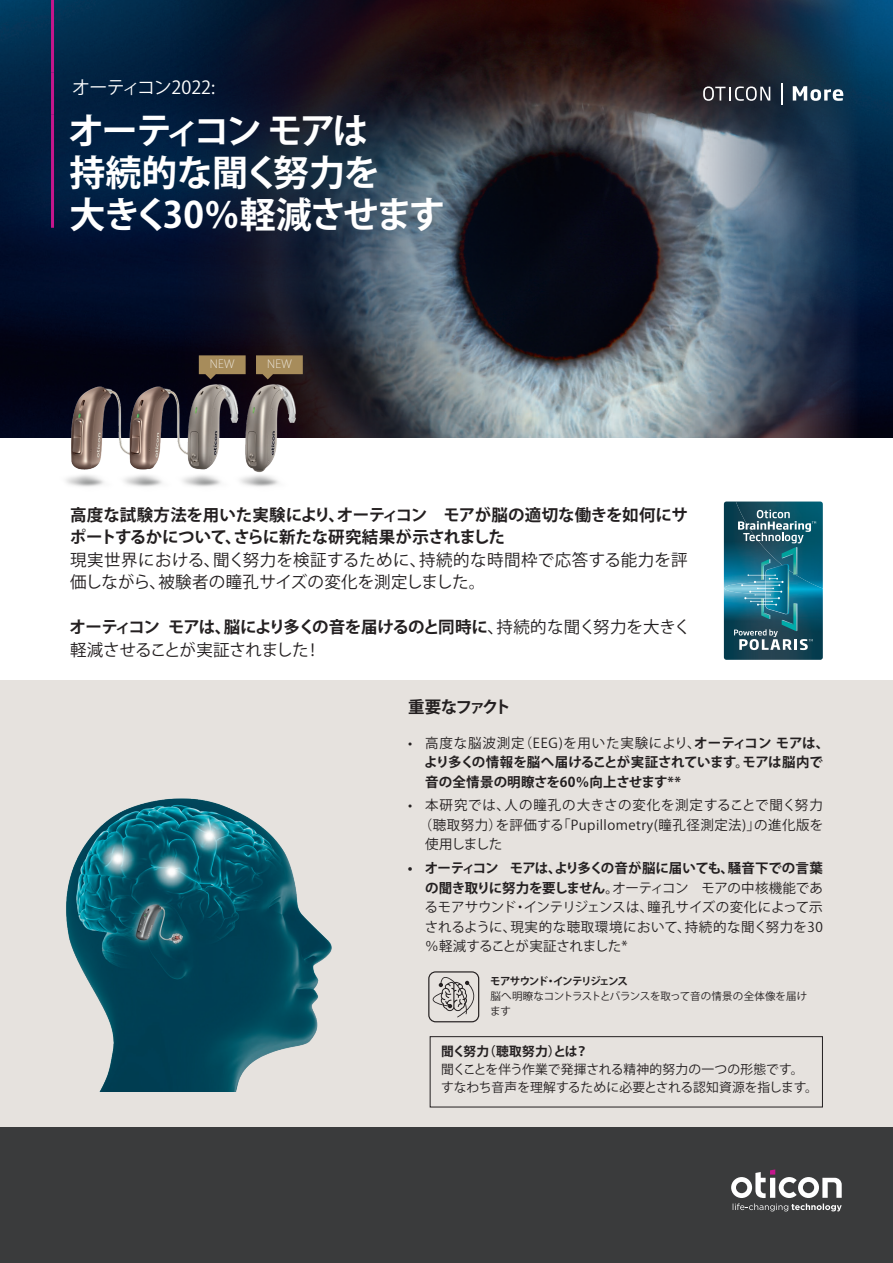
<style>
.page{position:relative;width:893px;height:1263px;background:#fff}
.page>*{position:absolute;margin:0;border:0;box-sizing:border-box;transform-origin:0 0}
.t1{font:700 36px/42px "Koz Go Pro";letter-spacing:-.07em;color:#fff}
.t2{font:18px "Koz Go Pro";letter-spacing:-.03em;color:#fff}
.t3{font:700 16.5px/22.5px "Koz Go Pro";letter-spacing:-.02em;color:#231f20}
.t4{font:16.5px/22.5px "Koz Go Pro";letter-spacing:.02em;color:#231f20}
.t5{font:16.5px/22.5px "Koz Go Pro";letter-spacing:-.03em;color:#231f20}
.t6{font:700 16.5px "Koz Go Pro";letter-spacing:-.14em;color:#231f20}
.t7{font:13.5px/19.5px "Koz Go Pro";letter-spacing:.035em;color:#231f20;text-align:justify}
.t8{font:700 13.5px/19.5px "Koz Go Pro";letter-spacing:-.015em;color:#231f20}
.t9{font:13.5px "Koz Go Pro";letter-spacing:.07em;color:#231f20}
.t10{font:12.75px/18px "Koz Go Pro";color:#231f20}
.t11{font:700 12.75px "Koz Go Pro";letter-spacing:.02em;color:#231f20}
.t12{font:200 11.4px "Koz Go Pro";letter-spacing:.02em;color:#fff}
.t13{font:10.5px/15px "Koz Go Pro";letter-spacing:-.02em;color:#231f20}
.t14{font:700 10.5px "Koz Go Pro";letter-spacing:-.12em;color:#231f20}
.s1{font-weight:700}
.s2{font-weight:400}
</style>
<div class="page">
<div style="left:0;top:680px;width:893px;height:451px;background:#e6e2de"></div>
<img style="left:549px;top:0;width:124px;height:437px">
<img style="left:673px;top:0;width:220px;height:437px">
<div style="left:0;top:1127px;width:893px;height:136px;background:#3a3b3c"></div>
<svg style="left:731px;top:1169px;width:111px;height:42px"></svg>
<img style="left:0;top:0;width:549px;height:437px">
<img style="left:58px;top:384px;width:238px;height:103px">
<svg style="left:703px;top:86px;width:67px;height:15px"></svg>
<hr style="left:781px;top:83px;width:2px;height:21px;background:#fff">
<svg style="left:793px;top:86px;width:50px;height:15px"></svg>
<svg style="left:428px;top:971px;width:51px;height:51px"></svg>
<svg style="left:199px;top:355px;width:47px;height:24px"></svg>
<svg style="left:256px;top:355px;width:47px;height:24px"></svg>
<hr style="left:51px;top:0;width:3px;height:72px;background:#c5168c">
<hr style="left:51px;top:72px;width:3px;height:43px;background:#c5168c">
<hr style="left:51px;top:115px;width:3px;height:113px;background:#c5168c">
<img style="left:724px;top:501px;width:99px;height:159px">
<img style="left:725px;top:583px;width:9px;height:11px">
<img style="left:736px;top:501px;width:87px;height:87px">
<img style="left:734px;top:510px;width:82px;height:140px">
<img style="left:66px;top:798px;width:266px;height:294px">
<div style="left:430px;top:1036px;width:393px;height:71px;border:1px solid #231f20"></div>
<h2 class="t2" style="left:72px;top:76px;width:144px">オーティコン2022:</h2>
<h1 class="t1" style="left:68px;top:112px;width:379px">オーティコン モアは<br>持続的な聞く努力を<br>大きく30％軽減させます</h1>
<p class="t12" style="left:210px;top:357px;width:26px">NEW</p>
<p class="t12" style="left:267px;top:357px;width:26px">NEW</p>
<p class="t3" style="left:70px;top:504px;width:620px">高度な試験方法を用いた実験により、オーティコン モアが脳の適切な働きを如何にサポートするかについて、さらに新たな研究結果が示されました</p>
<p class="t4" style="left:70px;top:549px;width:619px">現実世界における、聞く努力を検証するために、持続的な時間枠で応答する能力を評価しながら、被験者の瞳孔サイズの変化を測定しました。</p>
<p class="t5" style="left:69px;top:616px;width:623px"><span class="s1">オーティコン モアは、脳により多くの音を届けるのと同時に</span>、持続的な聞く努力を大きく軽減させることが実証されました！</p>
<p class="t6" style="left:408px;top:696px;width:104px">重要なファクト</p>
<p class="t8" style="left:424px;top:734px;width:407px;text-indent:-16px"><span class="s2">• 高度な脳波測定（EEG)を用いた実験により、</span>オーティコンモアは、より多くの情報を脳へ届けることが実証されています。モアは脳内で音の全情景の明瞭さを60％向上させます**</p>
<p class="t9" style="left:408px;top:796px;width:416px">• 本研究では、人の瞳孔の大きさの変化を測定することで聞く努力</p>
<p class="t7" style="left:419px;top:815px;width:406px">（聴取努力）を評価する「Pupillometry(瞳孔径測定法)」の進化版を</p>
<p class="t7" style="left:425px;top:835px;width:79px">使用しました</p>
<p class="t7" style="left:424px;top:859px;width:400px;text-indent:-17px"><span class="s1">• オーティコン モアは、より多くの音が脳に届いても、騒音下での言葉の聞き取りに努力を要しません。</span>オーティコン モアの中核機能であるモアサウンド・インテリジェンスは、瞳孔サイズの変化によって示されるように、現実的な聴取環境において、持続的な聞く努力を30％軽減することが実証されました*</p>
<p class="t14" style="left:490px;top:975px;width:139px">モアサウンド・インテリジェンス</p>
<p class="t13" style="left:490px;top:989px;width:319px">脳へ明瞭なコントラストとバランスを取って音の情景の全体像を届けます</p>
<p class="t11" style="left:441px;top:1043px;width:149px">聞く努力（聴取努力）とは？</p>
<p class="t10" style="left:441px;top:1061px;width:378px">聞くことを伴う作業で発揮される精神的努力の一つの形態です。すなわち音声を理解するために必要とされる認知資源を指します。</p>
</div>
